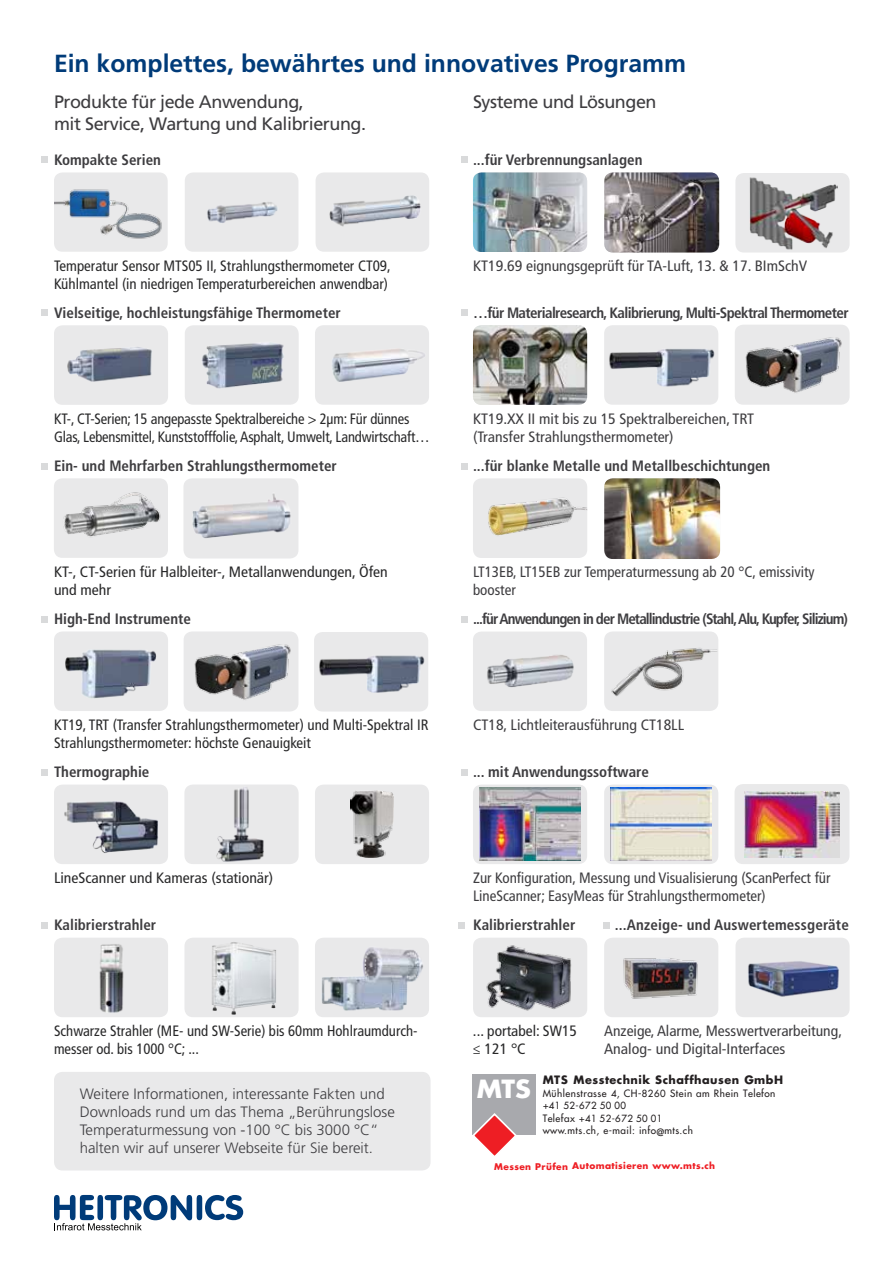
<style>
.page{position:relative;width:893px;height:1263px;background:#fff}
.page>*{position:absolute;margin:0;border:0;box-sizing:border-box;transform-origin:0 0}
.t1{font:700 24.75px "Frutiger LT Std";color:#003b79}
.t2{font:700 24.45px "Futura";color:#fff;scale:1.05 1}
.t3{font:18px/21.6px "Frutiger LT Std";letter-spacing:-.025em;color:#3e3d40}
.t4{font:condensed 15px/18px "Frutiger LT Std";color:#282829}
.t5{font:700 condensed 15px "Frutiger LT Std";color:#3e3d40}
.t6{font:condensed 15px/18px "Frutiger LT Std";color:#3e3d40}
.t7{font:300 15px/18px "Frutiger LT Std";color:#3e3d40}
.t8{font:condensed 15px/18px "Frutiger LT Std";color:#3e3d40;scale:1.05 1}
.t9{font:condensed 15px/18px "Frutiger LT Std";color:#282829;scale:1.05 1}
.t10{font:700 condensed 15px "Frutiger LT Std";letter-spacing:-.06em;color:#3e3d40}
.t11{font:condensed 15px/18px "Frutiger LT Std";color:#3e3d40;scale:1.04 1}
.t12{font:700 condensed 15px "Frutiger LT Std";letter-spacing:-.04em;color:#3e3d40}
.t13{font:700 11.25px "Futura";letter-spacing:.04em;color:#231f20}
.t14{font:9.9px "Futura";letter-spacing:.045em;color:#231f20}
.t15{font:9.6px/12.6px "Futura";letter-spacing:.045em;color:#231f20}
.t16{font:700 9px "Futura";letter-spacing:.04em;color:#ee1e24}
.s1{font-size:9.6px}
.s2{font-size:10.05px}
.s3{font-size:9.9px}
</style>
<div class="page">
<div style="left:54px;top:1072px;width:377px;height:98px;background:#e9e9ea;border-radius:9px"></div>
<img style="left:54px;top:325px;width:114px;height:80px">
<img style="left:315px;top:325px;width:114px;height:80px">
<img style="left:54px;top:631px;width:114px;height:80px">
<div style="left:315px;top:784px;width:114px;height:80px;background:#e9e9ea;border-radius:9px"></div>
<div style="left:315px;top:938px;width:114px;height:79px;background:#e9e9ea;border-radius:9px"></div>
<img style="left:315px;top:941px;width:114px;height:73px">
<div style="left:473px;top:784px;width:114px;height:80px;background:#e9e9ea;border-radius:9px"></div>
<img style="left:480px;top:787px;width:100px;height:74px">
<svg style="left:54px;top:1195px;width:189px;height:35px"></svg>
<div style="left:41px;top:156px;width:7px;height:7px;background:#d9dadb"></div>
<div style="left:41px;top:309px;width:7px;height:7px;background:#d9dadb"></div>
<div style="left:41px;top:462px;width:7px;height:7px;background:#d9dadb"></div>
<div style="left:41px;top:616px;width:7px;height:7px;background:#d9dadb"></div>
<div style="left:41px;top:769px;width:7px;height:7px;background:#d9dadb"></div>
<div style="left:41px;top:922px;width:7px;height:7px;background:#d9dadb"></div>
<div style="left:461px;top:156px;width:7px;height:7px;background:#d9dadb"></div>
<div style="left:461px;top:309px;width:7px;height:7px;background:#d9dadb"></div>
<div style="left:461px;top:462px;width:7px;height:7px;background:#d9dadb"></div>
<div style="left:461px;top:616px;width:7px;height:7px;background:#d9dadb"></div>
<div style="left:461px;top:769px;width:7px;height:7px;background:#d9dadb"></div>
<div style="left:458px;top:922px;width:7px;height:7px;background:#d9dadb"></div>
<img style="left:351px;top:791px;width:42px;height:66px">
<img style="left:473px;top:325px;width:114px;height:80px">
<div style="left:604px;top:631px;width:114px;height:80px;background:#e9e9ea;border-radius:9px"></div>
<img style="left:604px;top:631px;width:113px;height:77px">
<div style="left:604px;top:938px;width:114px;height:79px;background:#e9e9ea;border-radius:9px"></div>
<div style="left:54px;top:938px;width:114px;height:79px;background:#e9e9ea;border-radius:9px"></div>
<img style="left:99px;top:944px;width:25px;height:69px">
<div style="left:184px;top:938px;width:115px;height:79px;background:#000;opacity:.2"></div>
<img style="left:604px;top:172px;width:115px;height:80px">
<img style="left:185px;top:172px;width:113px;height:80px">
<div style="left:54px;top:172px;width:114px;height:80px;background:#e9e9ea;border-radius:8px"></div>
<img style="left:54px;top:172px;width:114px;height:74px">
<img style="left:316px;top:172px;width:113px;height:80px">
<div style="left:735px;top:938px;width:115px;height:79px;background:#e9e9ea;border-radius:9px"></div>
<img style="left:604px;top:478px;width:116px;height:81px">
<div style="left:604px;top:784px;width:114px;height:80px;background:#e9e9ea;border-radius:9px"></div>
<img style="left:611px;top:787px;width:100px;height:74px">
<img style="left:54px;top:785px;width:114px;height:79px">
<div style="left:184px;top:784px;width:115px;height:80px;background:#e9e9ea;border-radius:9px"></div>
<img style="left:206px;top:784px;width:71px;height:78px">
<div style="left:184px;top:631px;width:114px;height:80px;background:#e9e9ea;border-radius:9px"></div>
<img style="left:194px;top:644px;width:100px;height:67px">
<img style="left:183px;top:478px;width:115px;height:80px">
<div style="left:314px;top:632px;width:114px;height:79px;background:#e9e9ea;border-radius:9px"></div>
<img style="left:314px;top:635px;width:114px;height:75px">
<img style="left:185px;top:325px;width:114px;height:80px">
<img style="left:473px;top:478px;width:114px;height:80px">
<div style="left:473px;top:938px;width:114px;height:79px;background:#e9e9ea;border-radius:9px"></div>
<div style="left:603px;top:922px;width:7px;height:7px;background:#d9dadb"></div>
<img style="left:486px;top:945px;width:86px;height:66px">
<div style="left:604px;top:325px;width:114px;height:80px;background:#e9e9ea;border-radius:9px"></div>
<img style="left:604px;top:327px;width:114px;height:76px">
<div style="left:735px;top:325px;width:115px;height:80px;background:#e9e9ea;border-radius:9px"></div>
<img style="left:745px;top:337px;width:99px;height:68px">
<img style="left:473px;top:632px;width:114px;height:79px">
<img style="left:623px;top:958px;width:75px;height:41px">
<img style="left:54px;top:478px;width:114px;height:80px">
<img style="left:748px;top:961px;width:91px;height:36px">
<div style="left:735px;top:173px;width:115px;height:79px;background:#e9e9ea;border-radius:9px"></div>
<img style="left:749px;top:177px;width:88px;height:73px">
<div style="left:734px;top:784px;width:115px;height:80px;background:#e9e9ea;border-radius:9px"></div>
<img style="left:745px;top:792px;width:95px;height:66px">
<img style="left:473px;top:172px;width:114px;height:80px">
<div style="left:472px;top:1074px;width:64px;height:61px;background:#a8a9ad"></div>
<svg style="left:473px;top:1113px;width:44px;height:43px"></svg>
<h1 class="t1" style="left:54px;top:48px;width:634px">Ein komplettes, bewährtes und innovatives Programm</h1>
<p class="t3" style="left:54px;top:91px;width:314px">Produkte für jede Anwendung,<br>mit Service, Wartung und Kalibrierung.</p>
<p class="t3" style="left:473px;top:91px;width:185px">Systeme und Lösungen</p>
<p class="t5" style="left:54px;top:151px;width:108px">Kompakte Serien</p>
<p class="t5" style="left:473px;top:151px;width:171px">...für Verbrennungsanlagen</p>
<p class="t4" style="left:54px;top:256px;width:338px">Temperatur Sensor MTS05 II, Strahlungsthermometer CT09,<br>Kühlmantel (in niedrigen Temperaturbereichen anwendbar)</p>
<p class="t8" style="left:473px;top:256px;width:320px">KT19.69 eignungsgeprüft für TA-Luft, 13. &amp; 17. BImSchV</p>
<p class="t5" style="left:54px;top:304px;width:288px">Vielseitige, hochleistungsfähige Thermometer</p>
<p class="t12" style="left:473px;top:304px;width:377px">…für Materialresearch, Kalibrierung, Multi-Spektral Thermometer</p>
<p class="t4" style="left:54px;top:409px;width:377px">KT-, CT-Serien; 15 angepasste Spektralbereiche &gt; 2μm: Für dünnes<br>Glas, Lebensmittel, Kunststofffolie, Asphalt, Umwelt, Landwirtschaft…</p>
<p class="t8" style="left:473px;top:409px;width:269px">KT19.XX II mit bis zu 15 Spektralbereichen, TRT (Transfer Strahlungsthermometer)</p>
<p class="t5" style="left:54px;top:457px;width:284px">Ein- und Mehrfarben Strahlungsthermometer</p>
<p class="t5" style="left:473px;top:457px;width:299px">...für blanke Metalle und Metallbeschichtungen</p>
<p class="t9" style="left:54px;top:563px;width:319px">KT-, CT-Serien für Halbleiter-, Metallanwendungen, Öfen und mehr</p>
<p class="t6" style="left:473px;top:563px;width:343px">LT13EB, LT15EB zur Temperaturmessung ab 20 °C, emissivity booster</p>
<p class="t5" style="left:54px;top:610px;width:139px">High-End Instrumente</p>
<p class="t10" style="left:473px;top:610px;width:376px">...für Anwendungen in der Metallindustrie (Stahl,Alu, Kupfer, Silizium)</p>
<p class="t4" style="left:54px;top:716px;width:376px">KT19, TRT (Transfer Strahlungsthermometer) und Multi-Spektral IR<br>Strahlungsthermometer: höchste Genauigkeit</p>
<p class="t8" style="left:473px;top:716px;width:202px">CT18, Lichtleiterausführung CT18LL</p>
<p class="t5" style="left:54px;top:763px;width:97px">Thermographie</p>
<p class="t5" style="left:473px;top:763px;width:177px">... mit Anwendungssoftware</p>
<p class="t9" style="left:54px;top:869px;width:210px">LineScanner und Kameras (stationär)</p>
<p class="t6" style="left:473px;top:869px;width:359px">Zur Konfiguration, Messung und Visualisierung (ScanPerfect für<br>LineScanner; EasyMeas für Strahlungsthermometer)</p>
<p class="t5" style="left:54px;top:916px;width:104px">Kalibrierstrahler</p>
<p class="t5" style="left:473px;top:916px;width:104px">Kalibrierstrahler</p>
<p class="t5" style="left:615px;top:916px;width:236px">...Anzeige- und Auswertemessgeräte</p>
<p class="t4" style="left:54px;top:1022px;width:365px">Schwarze Strahler (ME- und SW-Serie) bis 60mm Hohlraumdurch&shy;messer od. bis 1000 °C; ...</p>
<p class="t7" style="left:80px;top:1085px;width:317px">Weitere Informationen, interessante Fakten und Downloads rund um das Thema „Berührungslose Temperaturmessung von -100 °C bis 3000 °C“ halten wir auf unserer Webseite für Sie bereit.</p>
<p class="t4" style="left:473px;top:1022px;width:105px">... portabel: SW15 ≤ 121 °C</p>
<p class="t13" style="left:543px;top:1074px;width:242px">MTS Messtechnik Schaffhausen GmbH</p>
<p class="t14" style="left:543px;top:1088px;width:234px">Mühlenstrasse <span class="s1">4</span><span class="s2">,</span> CH<span class="s2">-</span><span class="s1">8260</span> Stein am Rhein Telefon</p>
<p class="t15" style="left:543px;top:1100px;width:121px"><span class="s2">+</span>41 52-672 50 00<br><span class="s3">Telefax</span> <span class="s2">+</span>41 52-672 50 01</p>
<p class="t14" style="left:543px;top:1125px;width:152px">www.mts.ch, e-mail: info@mts.ch</p>
<p class="t16" style="left:494px;top:1162px;width:222px">Messen Prüfen Automatisieren www.mts.ch</p>
<p class="t11" style="left:604px;top:1022px;width:230px">Anzeige, Alarme, Messwertverarbeitung,<br>Analog- und Digital-Interfaces</p>
<h2 class="t2" style="left:477px;top:1078px;width:53px">MTS</h2>
</div>
